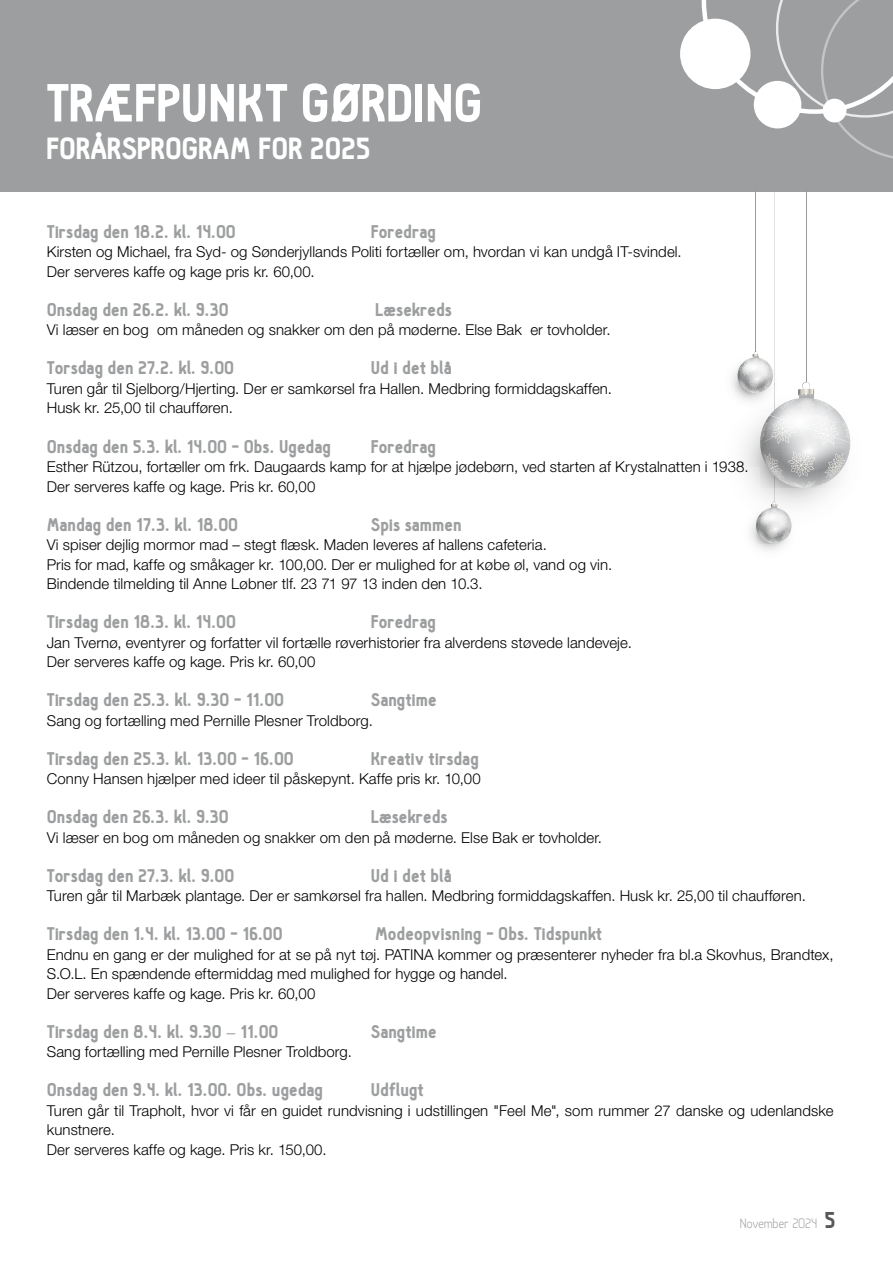
<style>
.page{position:relative;width:893px;height:1263px;background:#fff}
.page>*{position:absolute;margin:0;border:0;box-sizing:border-box;transform-origin:0 0}
.t1{font:900 52.5px "Hallosans";color:#fff}
.t2{font:900 30px "Hallosans";color:#fff}
.t3{font:900 18px "Hallosans";color:#9c9e9f}
.t4{font:300 15px/19.5px "Helvetica Neue";letter-spacing:.005em;color:#000}
.t5{font:300 15px "Hallosans";color:#9c9e9f}
.s1{font-weight:900;font-size:22.5px;color:#58585a}
</style>
<div class="page">
<div style="left:0;top:0;width:893px;height:191px;background:#9c9e9f"></div>
<div style="left:680px;top:19px;width:70px;height:70px;background:#fff;border-radius:50%"></div>
<svg style="left:702px;top:0;width:191px;height:159px"></svg>
<div style="left:754px;top:81px;width:47px;height:47px;background:#fff;border-radius:50%"></div>
<div style="left:823px;top:99px;width:23px;height:23px;background:#fff;border-radius:50%"></div>
<svg style="left:714px;top:191px;width:171px;height:360px"></svg>
<h1 class="t1" style="left:46px;top:74px;width:438px">TRÆFPUNKT GØRDING</h1>
<h2 class="t2" style="left:46px;top:132px;width:326px">FORÅRSPROGRAM FOR 2025</h2>
<p class="t3" style="left:47px;top:222px;width:190px">Tirsdag den 18.2. kl. 14.00</p>
<p class="t3" style="left:371px;top:222px;width:67px">Foredrag</p>
<p class="t4" style="left:47px;top:242px;width:636px">Kirsten og Michael, fra Syd- og Sønderjyllands Politi fortæller om, hvordan vi kan undgå IT-svindel.<br>Der serveres kaffe og kage pris kr. 60,00.</p>
<p class="t3" style="left:47px;top:300px;width:183px">Onsdag den 26.2. kl. 9.30</p>
<p class="t3" style="left:375px;top:300px;width:78px">Læsekreds</p>
<p class="t4" style="left:47px;top:320px;width:565px">Vi læser en bog om måneden og snakker om den på møderne. Else Bak er tovholder.</p>
<p class="t3" style="left:47px;top:358px;width:189px">Torsdag den 27.2. kl. 9.00</p>
<p class="t3" style="left:371px;top:358px;width:82px">Ud i det blå</p>
<p class="t4" style="left:47px;top:378px;width:567px">Turen går til Sjelborg/Hjerting. Der er samkørsel fra Hallen. Medbring formiddagskaffen.<br>Husk kr. 25,00 til chaufføren.</p>
<p class="t3" style="left:47px;top:436px;width:286px">Onsdag den 5.3. kl. 14.00 - Obs. Ugedag</p>
<p class="t3" style="left:371px;top:436px;width:67px">Foredrag</p>
<p class="t4" style="left:47px;top:456px;width:703px">Esther Rützou, fortæller om frk. Daugaards kamp for at hjælpe jødebørn, ved starten af Krystalnatten i 1938.<br>Der serveres kaffe og kage. Pris kr. 60,00</p>
<p class="t3" style="left:47px;top:514px;width:193px">Mandag den 17.3. kl. 18.00</p>
<p class="t3" style="left:371px;top:514px;width:92px">Spis sammen</p>
<p class="t4" style="left:47px;top:534px;width:567px">Vi spiser dejlig mormor mad – stegt flæsk. Maden leveres af hallens cafeteria.<br>Pris for mad, kaffe og småkager kr. 100,00. Der er mulighed for at købe øl, vand og vin.<br>Bindende tilmelding til Anne Løbner tlf. 23 71 97 13 inden den 10.3.</p>
<p class="t3" style="left:47px;top:612px;width:191px">Tirsdag den 18.3. kl. 14.00</p>
<p class="t3" style="left:371px;top:612px;width:67px">Foredrag</p>
<p class="t4" style="left:47px;top:632px;width:587px">Jan Tvernø, eventyrer og forfatter vil fortælle røverhistorier fra alverdens støvede landeveje.<br>Der serveres kaffe og kage. Pris kr. 60,00</p>
<p class="t3" style="left:47px;top:690px;width:239px">Tirsdag den 25.3. kl. 9.30 - 11.00</p>
<p class="t3" style="left:371px;top:690px;width:67px">Sangtime</p>
<p class="t4" style="left:47px;top:710px;width:328px">Sang og fortælling med Pernille Plesner Troldborg.</p>
<p class="t3" style="left:47px;top:748px;width:248px">Tirsdag den 25.3. kl. 13.00 - 16.00</p>
<p class="t3" style="left:371px;top:748px;width:109px">Kreativ tirsdag</p>
<p class="t4" style="left:47px;top:768px;width:435px">Conny Hansen hjælper med ideer til påskepynt. Kaffe pris kr. 10,00</p>
<p class="t3" style="left:47px;top:807px;width:183px">Onsdag den 26.3. kl. 9.30</p>
<p class="t3" style="left:371px;top:807px;width:78px">Læsekreds</p>
<p class="t4" style="left:47px;top:827px;width:557px">Vi læser en bog om måneden og snakker om den på møderne. Else Bak er tovholder.</p>
<p class="t3" style="left:47px;top:865px;width:189px">Torsdag den 27.3. kl. 9.00</p>
<p class="t3" style="left:371px;top:865px;width:82px">Ud i det blå</p>
<p class="t4" style="left:47px;top:885px;width:760px">Turen går til Marbæk plantage. Der er samkørsel fra hallen. Medbring formiddagskaffen. Husk kr. 25,00 til chaufføren.</p>
<p class="t3" style="left:47px;top:924px;width:237px">Tirsdag den 1.4. kl. 13.00 - 16.00</p>
<p class="t3" style="left:375px;top:924px;width:228px">Modeopvisning - Obs. Tidspunkt</p>
<p class="t4" style="left:47px;top:944px;width:788px">Endnu en gang er der mulighed for at se på nyt tøj. PATINA kommer og præsenterer nyheder fra bl.a Skovhus, Brandtex,<br>S.O.L. En spændende eftermiddag med mulighed for hygge og handel.<br>Der serveres kaffe og kage. Pris kr. 60,00</p>
<p class="t3" style="left:47px;top:1021px;width:233px">Tirsdag den 8.4. kl. 9.30 – 11.00</p>
<p class="t3" style="left:371px;top:1021px;width:67px">Sangtime</p>
<p class="t4" style="left:47px;top:1041px;width:307px">Sang fortælling med Pernille Plesner Troldborg.</p>
<p class="t3" style="left:47px;top:1080px;width:278px">Onsdag den 9.4. kl. 13.00. Obs. ugedag</p>
<p class="t3" style="left:371px;top:1080px;width:55px">Udflugt</p>
<p class="t4" style="left:47px;top:1100px;width:788px">Turen går til Trapholt, hvor vi får en guidet rundvisning i udstillingen "Feel Me", som rummer 27 danske og udenlandske kunstnere.<br>Der serveres kaffe og kage. Pris kr. 150,00.</p>
<p class="t5" style="left:740px;top:1216px;width:97px">November 2024 <span class="s1">5</span></p>
</div>
